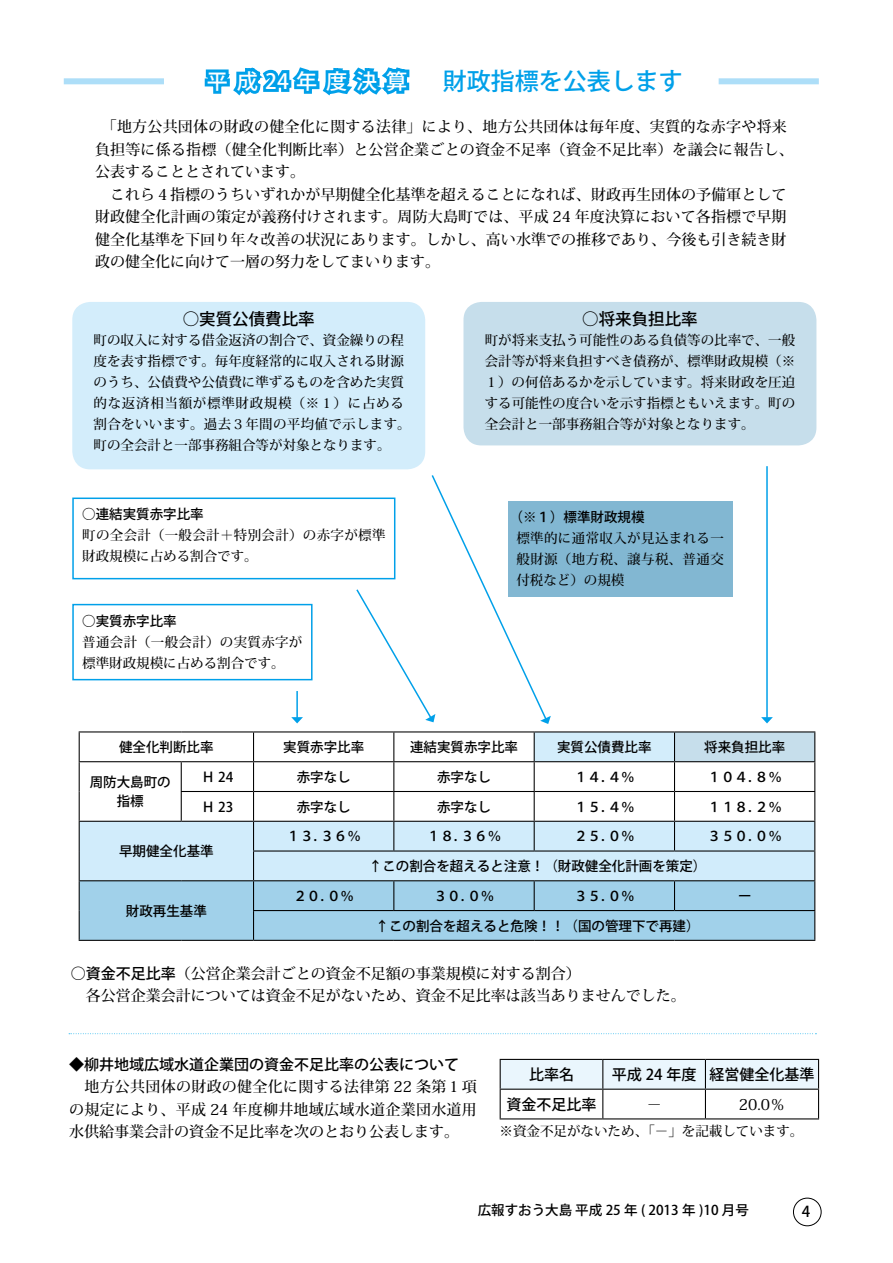
<style>
.page{position:relative;width:893px;height:1263px;background:#fff}
.page>*{position:absolute;margin:0;border:0;box-sizing:border-box;transform-origin:0 0}
.t1{font:500 24px "Koz Go Pro";color:#00a0e9}
.t2{font:500 21px "Koz Go Pro";letter-spacing:.425em;color:#fff}
.t3{font:500 16.5px "Koz Go Pro";color:#000}
.t4{font:500 15px/22.5px "Koz Min Pro";color:#000}
.t5{font:500 15px "Koz Go Pro";color:#000}
.t6{font:500 13.5px/21px "Koz Min Pro";color:#000;text-align:justify}
.t7{font:500 13.5px/19.5px "Koz Go Pro";color:#000;text-align:center}
.t8{font:500 13.5px/21px "Koz Min Pro";letter-spacing:.025em;color:#000}
.s1{font-family:"Koz Go Pro"}
</style>
<div class="page">
<div style="left:793px;top:1198px;width:28px;height:28px;border:1px solid #000;border-radius:50%"></div>
<svg style="left:204px;top:67px;width:206px;height:29px"></svg>
<div style="left:463px;top:302px;width:353px;height:143px;background:#c6deeb;border-radius:18px"></div>
<div style="left:508px;top:502px;width:224px;height:95px;background:#82b7d2"></div>
<div style="left:72px;top:302px;width:353px;height:167px;background:#d3edfb;border-radius:18px"></div>
<div style="left:72px;top:497px;width:323px;height:82px;border:2px solid #00a0e9"></div>
<svg style="left:500px;top:1059px;width:319px;height:59px"></svg>
<hr style="left:500px;top:1118px;width:103px;height:1px;background:#000">
<hr style="left:603px;top:1118px;width:102px;height:1px;background:#000">
<hr style="left:705px;top:1118px;width:114px;height:1px;background:#000">
<div style="left:72px;top:604px;width:241px;height:76px;border:2px solid #00a0e9"></div>
<hr style="left:79px;top:731px;width:102px;height:1px;background:#000">
<hr style="left:181px;top:731px;width:73px;height:1px;background:#000">
<hr style="left:254px;top:731px;width:140px;height:1px;background:#000">
<hr style="left:394px;top:731px;width:140px;height:1px;background:#000">
<hr style="left:534px;top:731px;width:140px;height:1px;background:#000">
<hr style="left:674px;top:731px;width:141px;height:1px;background:#000">
<svg style="left:79px;top:732px;width:736px;height:208px"></svg>
<hr style="left:79px;top:940px;width:102px;height:1px;background:#000">
<hr style="left:181px;top:940px;width:73px;height:1px;background:#000">
<hr style="left:254px;top:940px;width:140px;height:1px;background:#000">
<hr style="left:394px;top:940px;width:140px;height:1px;background:#000">
<hr style="left:534px;top:940px;width:140px;height:1px;background:#000">
<hr style="left:674px;top:940px;width:141px;height:1px;background:#000">
<hr style="left:296px;top:691px;width:2px;height:27px;background:#00a0e9">
<svg style="left:291px;top:717px;width:12px;height:6px"></svg>
<hr style="left:766px;top:466px;width:2px;height:252px;background:#00a0e9">
<svg style="left:761px;top:717px;width:12px;height:6px"></svg>
<svg style="left:355px;top:475px;width:196px;height:249px"></svg>
<div style="left:64px;top:78px;width:100px;height:6px;background:#addef8"></div>
<div style="left:719px;top:78px;width:100px;height:6px;background:#addef8"></div>
<svg style="left:69px;top:1033px;width:747px;height:1px"></svg>
<h2 class="t2" style="left:207px;top:68px;width:202px">平成24年度決算</h2>
<h1 class="t1" style="left:443px;top:66px;width:241px">財政指標を公表します</h1>
<p class="t4" style="left:95px;top:115px;width:700px;text-indent:7px">「地方公共団体の財政の健全化に関する法律」により、地方公共団体は毎年度、実質的な赤字や将来負担等に係る指標（健全化判断比率）と公営企業ごとの資金不足率（資金不足比率）を議会に報告し、公表することとされています。<br>　これら４指標のうちいずれかが早期健全化基準を超えることになれば、財政再生団体の予備軍として財政健全化計画の策定が義務付けされます。周防大島町では、平成 24 年度決算において各指標で早期健全化基準を下回り年々改善の状況にあります。しかし、高い水準での推移であり、今後も引き続き財政の健全化に向けて一層の努力をしてまいります。</p>
<p class="t3" style="left:183px;top:308px;width:133px">○実質公債費比率</p>
<p class="t6" style="left:94px;top:329px;width:319px;text-align:left">町の収入に対する借金返済の割合で、資金繰りの程度を表す指標です。毎年度経常的に収入される財源のうち、公債費や公債費に準ずるものを含めた実質的な返済相当額が標準財政規模（※１）に占める割合をいいます。過去３年間の平均値で示します。町の全会計と一部事務組合等が対象となります。</p>
<p class="t7" style="left:82px;top:505px;width:123px">○連結実質赤字比率</p>
<p class="t8" style="left:82px;top:524px;width:305px">町の全会計（一般会計＋特別会計）の赤字が標準財政規模に占める割合です。</p>
<p class="t7" style="left:82px;top:612px;width:96px">○実質赤字比率</p>
<p class="t6" style="left:82px;top:631px;width:222px">普通会計（一般会計）の実質赤字が標準財政規模に占める割合です。</p>
<p class="t3" style="left:582px;top:308px;width:117px">○将来負担比率</p>
<p class="t6" style="left:485px;top:329px;width:312px">町が将来支払う可能性のある負債等の比率で、一般会計等が将来負担すべき債務が、標準財政規模)※１）の何倍あるかを示しています。将来財政を圧迫する可能性の度合いを示す指標ともいえます。町の全会計と一部事務組合等が対象となります。</p>
<p class="t7" style="left:510px;top:508px;width:136px">（※１）標準財政規模</p>
<p class="t6" style="left:516px;top:527px;width:209px">標準的に通常収入が見込まれる一般財源（地方税、譲与税、普通交付税など）の規模</p>
<p class="t7" style="left:119px;top:738px;width:96px">健全化判断比率</p>
<p class="t7" style="left:90px;top:773px;width:83px">周防大島町の指標</p>
<p class="t7" style="left:708px;top:768px;width:76px">１０４．８％</p>
<p class="t7" style="left:283px;top:738px;width:82px">実質赤字比率</p>
<p class="t7" style="left:410px;top:738px;width:109px">連結実質赤字比率</p>
<p class="t7" style="left:557px;top:738px;width:96px">実質公債費比率</p>
<p class="t7" style="left:704px;top:738px;width:82px">将来負担比率</p>
<p class="t7" style="left:297px;top:768px;width:55px">赤字なし</p>
<p class="t7" style="left:437px;top:768px;width:55px">赤字なし</p>
<p class="t7" style="left:201px;top:768px;width:34px">Ｈ24</p>
<p class="t7" style="left:574px;top:768px;width:62px">１４．４％</p>
<p class="t7" style="left:297px;top:797px;width:55px">赤字なし</p>
<p class="t7" style="left:437px;top:797px;width:55px">赤字なし</p>
<p class="t7" style="left:201px;top:797px;width:34px">Ｈ23</p>
<p class="t7" style="left:119px;top:842px;width:96px">早期健全化基準</p>
<p class="t7" style="left:708px;top:797px;width:76px">１１８．２％</p>
<p class="t7" style="left:574px;top:797px;width:62px">１５．４％</p>
<p class="t7" style="left:287px;top:827px;width:76px">１３．３６％</p>
<p class="t7" style="left:427px;top:827px;width:76px">１８．３６％</p>
<p class="t7" style="left:574px;top:827px;width:62px">２５．０％</p>
<p class="t7" style="left:708px;top:827px;width:76px">３５０．０％</p>
<p class="t7" style="left:369px;top:857px;width:339px">↑この割合を超えると注意！（財政健全化計画を策定(</p>
<p class="t7" style="left:126px;top:902px;width:83px">財政再生基準</p>
<p class="t7" style="left:293px;top:887px;width:62px">２０．０％</p>
<p class="t7" style="left:434px;top:887px;width:62px">３０．０％</p>
<p class="t7" style="left:574px;top:887px;width:62px">３５．０％</p>
<p class="t7" style="left:376px;top:916px;width:325px">↑この割合を超えると危険！！（国の管理下で再建(</p>
<p class="t4" style="left:71px;top:961px;width:617px"><span class="s1">○資金不足比率</span>（公営企業会計ごとの資金不足額の事業規模に対する割合(<br>　各公営企業会計については資金不足がないため、資金不足比率は該当ありませんでした。</p>
<p class="t7" style="left:738px;top:887px;width:15px">ー</p>
<p class="t5" style="left:69px;top:1055px;width:391px">◆柳井地域広域水道企業団の資金不足比率の公表について</p>
<p class="t4" style="left:69px;top:1075px;width:409px;text-align:justify">　地方公共団体の財政の健全化に関する法律第 22 条第１項の規定により、平成 24 年度柳井地域広域水道企業団水道用水供給事業会計の資金不足比率を次のとおり公表します。</p>
<p class="t5" style="left:529px;top:1065px;width:46px">比率名</p>
<p class="t5" style="left:612px;top:1065px;width:86px">平成 24 年度</p>
<p class="t5" style="left:709px;top:1065px;width:106px">経営健全化基準</p>
<p class="t5" style="left:506px;top:1094px;width:91px">資金不足比率</p>
<p class="t6" style="left:500px;top:1120px;width:305px">※資金不足がないため、「－」を記載しています。</p>
<p class="t4" style="left:739px;top:1092px;width:48px">20.0％</p>
<p class="t4" style="left:647px;top:1092px;width:16px">－</p>
<p class="t7" style="left:478px;top:1200px;width:273px">広報すおう大島平成 25 年 ( 2013 年 )10 月号</p>
<p class="t5" style="left:802px;top:1201px;width:10px">4</p>
</div>
